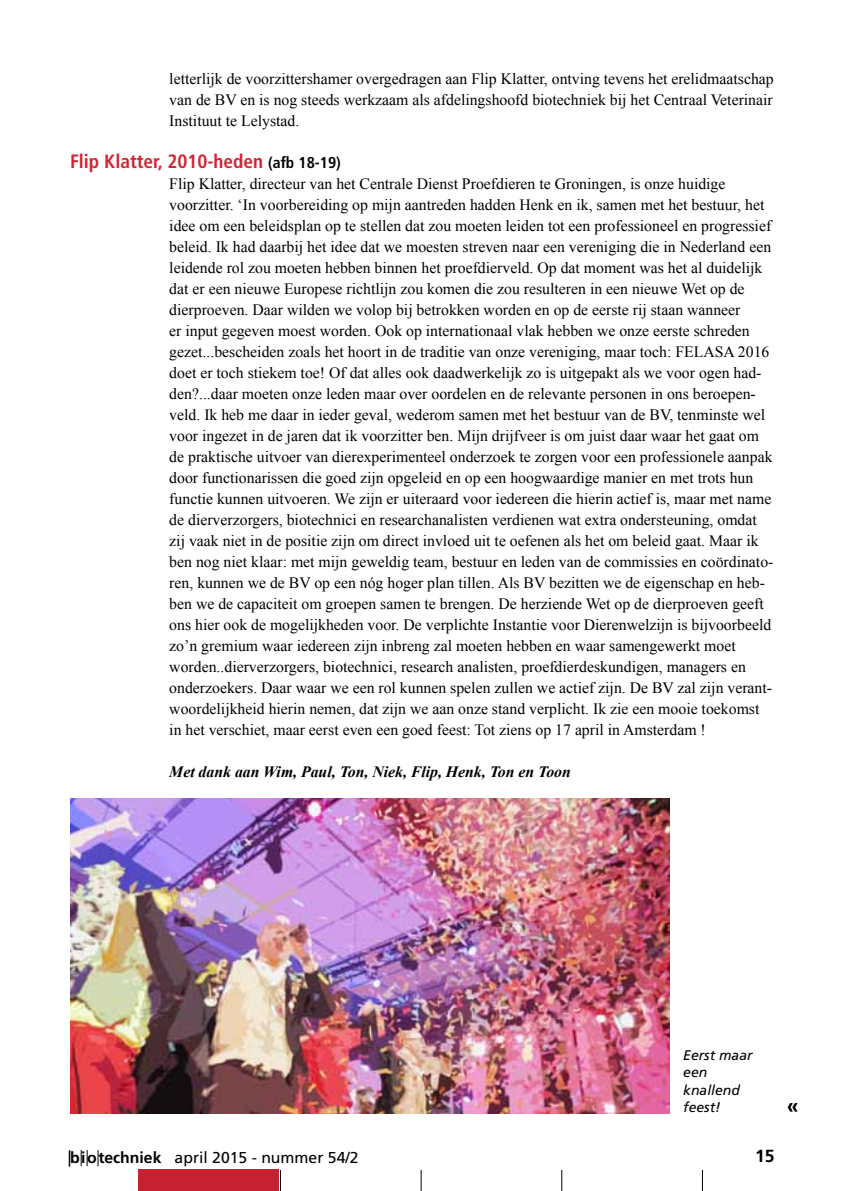
<style>
.page{position:relative;width:844px;height:1191px;background:#fff}
.page>*{position:absolute;margin:0;border:0;box-sizing:border-box;transform-origin:0 0}
.t1{font:700 21px "Frutiger";color:#000}
.t2{font:700 condensed 19.25px "Frutiger";color:#d22333}
.t3{font:700 17.5px "Frutiger";color:#000}
.t4{font:15.75px/21px "Times New Roman";color:#000;text-align:justify}
.t5{font:italic 700 15.75px "Times New Roman";color:#000}
.t6{font:15.75px "Frutiger";color:#000}
.t7{font:italic 14px/17.5px "Frutiger";color:#000}
.s1{font-size:15.75px;color:#000}
.s2{font-weight:700}
</style>
<div class="page">
<svg style="left:81px;top:1150px;width:7px;height:16px"></svg>
<svg style="left:98px;top:1150px;width:1px;height:16px"></svg>
<svg style="left:280px;top:1170px;width:1px;height:21px"></svg>
<svg style="left:420px;top:1170px;width:1px;height:21px"></svg>
<svg style="left:561px;top:1170px;width:1px;height:21px"></svg>
<svg style="left:701px;top:1170px;width:1px;height:21px"></svg>
<svg style="left:69px;top:1150px;width:1px;height:16px"></svg>
<div style="left:138px;top:1169px;width:141px;height:22px;background:#c72030"></div>
<img style="left:70px;top:798px;width:599px;height:315px">
<p class="t4" style="left:169px;top:68px;width:605px">letterlijk de voorzittershamer overgedragen aan Flip Klatter, ontving tevens het erelidmaatschap van de BV en is nog steeds werkzaam als afdelingshoofd biotechniek bij het Centraal Veterinair Instituut te Lelystad.</p>
<p class="t2" style="left:70px;top:150px;width:272px">Flip Klatter, 2010-heden <span class="s1">(afb 18-19)</span></p>
<p class="t4" style="left:169px;top:173px;width:605px;text-align:left">Flip Klatter, directeur van het Centrale Dienst Proefdieren te Groningen, is onze huidige voorzitter. ‘In voorbereiding op mijn aantreden hadden Henk en ik, samen met het bestuur, het idee om een beleidsplan op te stellen dat zou moeten leiden tot een professioneel en progressief beleid. Ik had daarbij het idee dat we moesten streven naar een vereniging die in Nederland een leidende rol zou moeten hebben binnen het proefdierveld. Op dat moment was het al duidelijk dat er een nieuwe Europese richtlijn zou komen die zou resulteren in een nieuwe Wet op de dierproeven. Daar wilden we volop bij betrokken worden en op de eerste rij staan wanneer<br>er input gegeven moest worden. Ook op internationaal vlak hebben we onze eerste schreden gezet...bescheiden zoals het hoort in de traditie van onze vereniging, maar toch: FELASA 2016 doet er toch stiekem toe! Of dat alles ook daadwerkelijk zo is uitgepakt als we voor ogen had&shy;den?...daar moeten onze leden maar over oordelen en de relevante personen in ons beroepen&shy;veld. Ik heb me daar in ieder geval, wederom samen met het bestuur van de BV, tenminste wel voor ingezet in de jaren dat ik voorzitter ben. Mijn drijfveer is om juist daar waar het gaat om de praktische uitvoer van dierexperimenteel onderzoek te zorgen voor een professionele aanpak door functionarissen die goed zijn opgeleid en op een hoogwaardige manier en met trots hun functie kunnen uitvoeren. We zijn er uiteraard voor iedereen die hierin actief is, maar met name de dierverzorgers, biotechnici en researchanalisten verdienen wat extra ondersteuning, omdat zij vaak niet in de positie zijn om direct invloed uit te oefenen als het om beleid gaat. Maar ik ben nog niet klaar: met mijn geweldig team, bestuur en leden van de commissies en coördinato&shy;ren, kunnen we de BV op een nóg hoger plan tillen. Als BV bezitten we de eigenschap en heb&shy;ben we de capaciteit om groepen samen te brengen. De herziende Wet op de dierproeven geeft ons hier ook de mogelijkheden voor. De verplichte Instantie voor Dierenwelzijn is bijvoorbeeld zo’n gremium waar iedereen zijn inbreng zal moeten hebben en waar samengewerkt moet worden..dierverzorgers, biotechnici, research analisten, proefdierdeskundigen, managers en onderzoekers. Daar waar we een rol kunnen spelen zullen we actief zijn. De BV zal zijn verant&shy;woordelijkheid hierin nemen, dat zijn we aan onze stand verplicht. Ik zie een mooie toekomst in het verschiet, maar eerst even een goed feest: Tot ziens op 17 april in Amsterdam !</p>
<p class="t5" style="left:169px;top:761px;width:403px">Met dank aan Wim, Paul, Ton, Niek, Flip, Henk, Ton en Toon</p>
<p class="t7" style="left:683px;top:1045px;width:71px">Eerst maar een knallend feest!</p>
<h1 class="t1" style="left:786px;top:1093px;width:13px">«</h1>
<p class="t6" style="left:70px;top:1148px;width:290px"><span class="s2">biotechniek</span> april 2015 - nummer 54/2</p>
<p class="t3" style="left:754px;top:1145px;width:21px">15</p>
</div>
